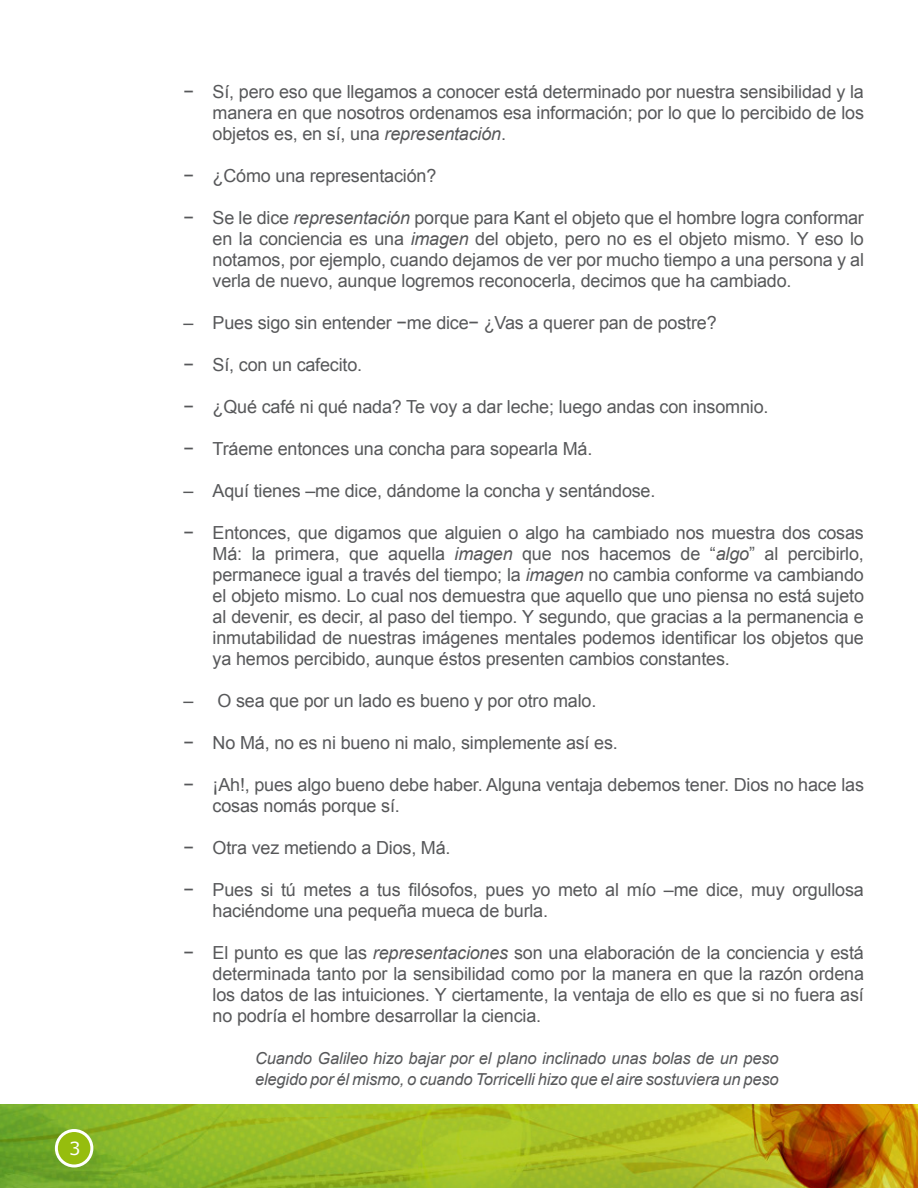
<style>
.page{position:relative;width:918px;height:1188px;background:#fff}
.page>*{position:absolute;margin:0;border:0;box-sizing:border-box;transform-origin:0 0}
.Viñeta_normal_copia{font:18px/21px "Arial";letter-spacing:-.01em;color:#57585a;text-align:justify}
.t1{font:18px "Verdana";color:#fff}
.Viñeta_normal_copia-2{font:italic 16.5px/21px "Arial";letter-spacing:-.01em;color:#57585a}
.s1{font-style:italic}
</style>
<div class="page">
<img style="left:0;top:1104px;width:918px;height:84px">
<div style="left:56px;top:1131px;width:36px;height:35px;background:#96bd0d;border-radius:50%"></div>
<div style="left:55px;top:1129px;width:38px;height:38px;border:3px solid #fff;border-radius:50%"></div>
<p class="t1" style="left:69px;top:1136px;width:13px">3</p>
<p class="Viñeta_normal_copia" style="left:213px;top:82px;width:653px;text-indent:-29px">− Sí, pero eso que llegamos a conocer está determinado por nuestra sensibilidad y la manera en que nosotros ordenamos esa información; por lo que lo percibido de los objetos es, en sí, una <span class="s1">representación</span>.</p>
<p class="Viñeta_normal_copia" style="left:184px;top:166px;width:254px">− ¿Cómo una representación?</p>
<p class="Viñeta_normal_copia" style="left:213px;top:208px;width:653px;text-indent:-29px">− Se le dice <span class="s1">representación</span> porque para Kant el objeto que el hombre logra conformar en la conciencia es una <span class="s1">imagen</span> del objeto, pero no es el objeto mismo. Y eso lo notamos, por ejemplo, cuando dejamos de ver por mucho tiempo a una persona y al verla de nuevo, aunque logremos reconocerla, decimos que ha cambiado.</p>
<p class="Viñeta_normal_copia" style="left:184px;top:313px;width:535px">– Pues sigo sin entender −me dice− ¿Vas a querer pan de postre?</p>
<p class="Viñeta_normal_copia" style="left:184px;top:355px;width:180px">− Sí, con un cafecito.</p>
<p class="Viñeta_normal_copia" style="left:184px;top:397px;width:586px">− ¿Qué café ni qué nada? Te voy a dar leche; luego andas con insomnio.</p>
<p class="Viñeta_normal_copia" style="left:184px;top:439px;width:410px">− Tráeme entonces una concha para sopearla Má.</p>
<p class="Viñeta_normal_copia" style="left:184px;top:481px;width:473px">– Aquí tienes –me dice, dándome la concha y sentándose.</p>
<p class="Viñeta_normal_copia" style="left:213px;top:523px;width:653px;text-indent:-29px">− Entonces, que digamos que alguien o algo ha cambiado nos muestra dos cosas Má: la primera, que aquella <span class="s1">imagen</span> que nos hacemos de “<span class="s1">algo</span>” al percibirlo, permanece igual a través del tiempo; la <span class="s1">imagen</span> no cambia conforme va cambiando el objeto mismo. Lo cual nos demuestra que aquello que uno piensa no está sujeto al devenir, es decir, al paso del tiempo. Y segundo, que gracias a la permanencia e inmutabilidad de nuestras imágenes mentales podemos identificar los objetos que ya hemos percibido, aunque éstos presenten cambios constantes.</p>
<p class="Viñeta_normal_copia" style="left:184px;top:691px;width:414px">– O sea que por un lado es bueno y por otro malo.</p>
<p class="Viñeta_normal_copia" style="left:184px;top:733px;width:436px">− No Má, no es ni bueno ni malo, simplemente así es.</p>
<p class="Viñeta_normal_copia" style="left:213px;top:775px;width:653px;text-indent:-29px">− ¡Ah!, pues algo bueno debe haber. Alguna ventaja debemos tener. Dios no hace las cosas nomás porque sí.</p>
<p class="Viñeta_normal_copia" style="left:184px;top:838px;width:269px">− Otra vez metiendo a Dios, Má.</p>
<p class="Viñeta_normal_copia" style="left:213px;top:880px;width:653px;text-indent:-29px">− Pues si tú metes a tus filósofos, pues yo meto al mío –me dice, muy orgullosa haciéndome una pequeña mueca de burla.</p>
<p class="Viñeta_normal_copia" style="left:213px;top:943px;width:653px;text-indent:-29px">− El punto es que las <span class="s1">representaciones</span> son una elaboración de la conciencia y está determinada tanto por la sensibilidad como por la manera en que la razón ordena los datos de las intuiciones. Y ciertamente, la ventaja de ello es que si no fuera así no podría el hombre desarrollar la ciencia.</p>
<p class="Viñeta_normal_copia-2" style="left:255px;top:1048px;width:525px">Cuando Galileo hizo bajar por el plano inclinado unas bolas de un peso elegido por él mismo, o cuando Torricelli hizo que el aire sostuviera un peso</p>
</div>
